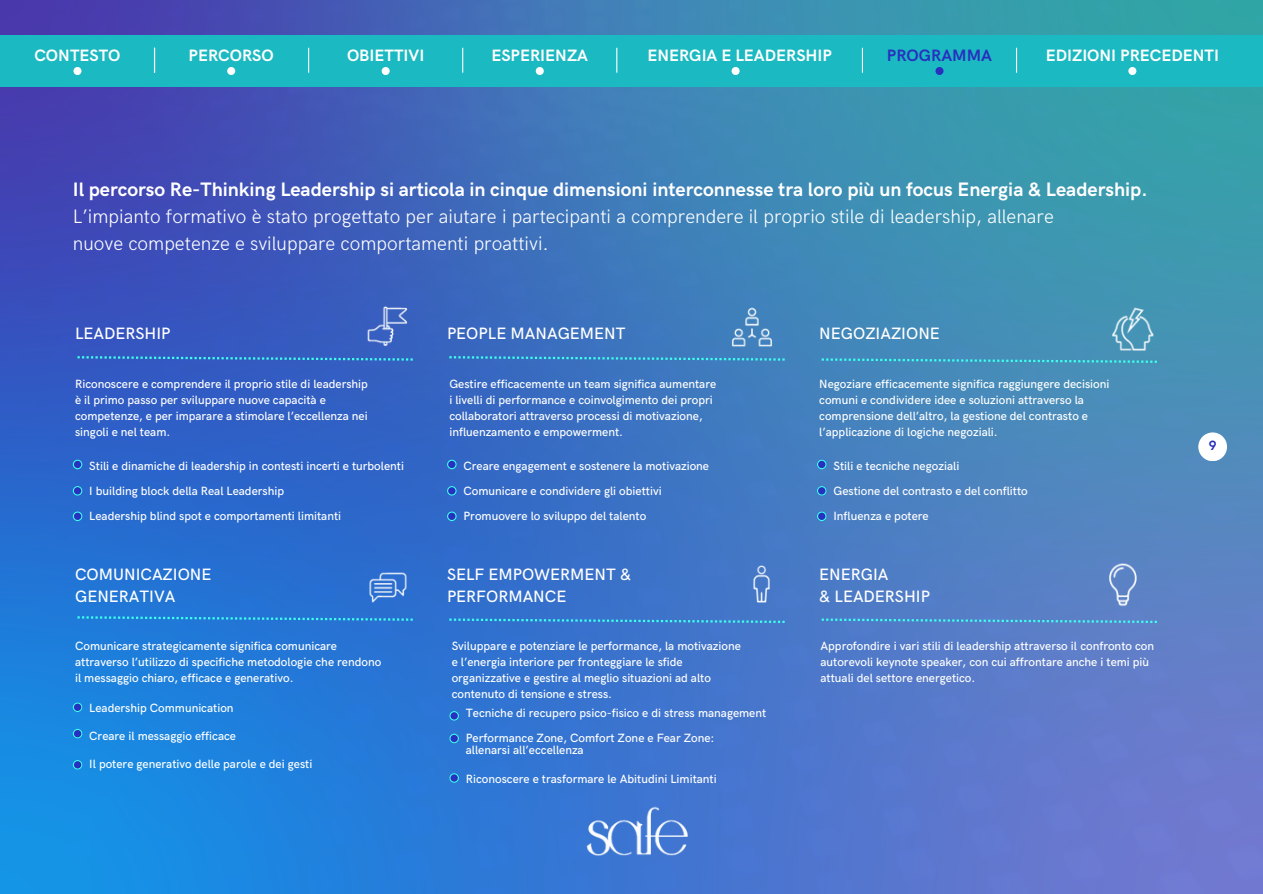
<style>
.page{position:relative;width:1263px;height:894px;background:#fff}
.page>*{position:absolute;margin:0;border:0;box-sizing:border-box;transform-origin:0 0}
.t1{font:300 19.5px/27px "HK Grotesk";color:#fff}
.t2{font:700 19.5px "HK Grotesk";color:#fff}
.t3{font:500 16.5px/22.5px "HK Grotesk";color:#fff}
.t4{font:700 16.5px "HK Grotesk";color:#fff}
.t5{font:700 16.5px "HK Grotesk";color:#2830bf}
.t6{font:700 13.5px "HK Grotesk";color:#2830bf}
.t7{font:500 12px/16px "HK Grotesk";color:#fff}
</style>
<div class="page">
<img style="left:0;top:0;width:1263px;height:893px">
<img style="left:581px;top:804px;width:114px;height:61px">
<div style="left:1198px;top:432px;width:29px;height:29px;background:#fff;border-radius:50%"></div>
<svg style="left:77px;top:356px;width:336px;height:4px"></svg>
<svg style="left:77px;top:616px;width:336px;height:4px"></svg>
<svg style="left:449px;top:356px;width:336px;height:4px"></svg>
<svg style="left:449px;top:618px;width:336px;height:4px"></svg>
<svg style="left:822px;top:358px;width:335px;height:5px"></svg>
<svg style="left:822px;top:618px;width:335px;height:4px"></svg>
<svg style="left:73px;top:459px;width:9px;height:10px"></svg>
<div style="left:73px;top:702px;width:9px;height:10px;background:#3cf7ec;border-radius:50%"></div>
<svg style="left:73px;top:702px;width:9px;height:9px"></svg>
<svg style="left:449px;top:710px;width:10px;height:10px"></svg>
<svg style="left:447px;top:459px;width:10px;height:10px"></svg>
<svg style="left:817px;top:459px;width:10px;height:10px"></svg>
<svg style="left:73px;top:486px;width:9px;height:9px"></svg>
<svg style="left:73px;top:728px;width:9px;height:10px"></svg>
<svg style="left:449px;top:733px;width:10px;height:10px"></svg>
<svg style="left:447px;top:486px;width:10px;height:9px"></svg>
<svg style="left:817px;top:486px;width:10px;height:9px"></svg>
<svg style="left:73px;top:511px;width:9px;height:10px"></svg>
<svg style="left:73px;top:759px;width:9px;height:10px"></svg>
<svg style="left:449px;top:773px;width:10px;height:9px"></svg>
<svg style="left:447px;top:511px;width:10px;height:10px"></svg>
<svg style="left:817px;top:511px;width:10px;height:10px"></svg>
<img style="left:351px;top:295px;width:70px;height:62px">
<img style="left:717px;top:295px;width:71px;height:63px">
<img style="left:1097px;top:298px;width:71px;height:63px">
<img style="left:355px;top:558px;width:66px;height:58px">
<img style="left:729px;top:555px;width:64px;height:57px">
<img style="left:1084px;top:549px;width:78px;height:70px">
<div style="left:0;top:35px;width:1263px;height:52px;background:#1bb9c1"></div>
<div style="left:935px;top:67px;width:8px;height:8px;background:#2830bf;border-radius:50%"></div>
<div style="left:227px;top:67px;width:8px;height:8px;background:#fff;border-radius:50%"></div>
<svg style="left:154px;top:48px;width:1px;height:25px"></svg>
<svg style="left:308px;top:48px;width:1px;height:25px"></svg>
<div style="left:73px;top:67px;width:9px;height:8px;background:#fff;border-radius:50%"></div>
<div style="left:1128px;top:67px;width:8px;height:8px;background:#fff;border-radius:50%"></div>
<svg style="left:462px;top:48px;width:1px;height:25px"></svg>
<svg style="left:1016px;top:48px;width:1px;height:25px"></svg>
<div style="left:382px;top:67px;width:8px;height:8px;background:#fff;border-radius:50%"></div>
<svg style="left:616px;top:48px;width:1px;height:25px"></svg>
<div style="left:536px;top:67px;width:8px;height:8px;background:#fff;border-radius:50%"></div>
<div style="left:732px;top:67px;width:8px;height:8px;background:#fff;border-radius:50%"></div>
<svg style="left:862px;top:48px;width:1px;height:25px"></svg>
<h2 class="t4" style="left:34px;top:46px;width:88px">CONTESTO</h2>
<h2 class="t4" style="left:189px;top:46px;width:87px">PERCORSO</h2>
<h2 class="t4" style="left:347px;top:46px;width:79px">OBIETTIVI</h2>
<h2 class="t4" style="left:491px;top:46px;width:98px">ESPERIENZA</h2>
<h2 class="t4" style="left:647px;top:46px;width:186px">ENERGIA E LEADERSHIP</h2>
<h2 class="t5" style="left:887px;top:46px;width:107px">PROGRAMMA</h2>
<h2 class="t4" style="left:1046px;top:46px;width:175px">EDIZIONI PRECEDENTI</h2>
<h1 class="t2" style="left:73px;top:178px;width:1076px">Il percorso Re-Thinking Leadership si articola in cinque dimensioni interconnesse tra loro più un focus Energia &amp; Leadership.</h1>
<h1 class="t1" style="left:73px;top:203px;width:983px">L’impianto formativo è stato progettato per aiutare i partecipanti a comprendere il proprio stile di leadership, allenare nuove competenze e sviluppare comportamenti proattivi.</h1>
<h2 class="t3" style="left:75px;top:323px;width:97px">LEADERSHIP</h2>
<p class="t7" style="left:75px;top:376px;width:294px">Riconoscere e comprendere il proprio stile di leadership è il primo passo per sviluppare nuove capacità e competenze, e per imparare a stimolare l’eccellenza nei singoli e nel team.</p>
<p class="t7" style="left:89px;top:454px;width:316px;line-height:25px">Stili e dinamiche di leadership in contesti incerti e turbolenti<br>I building block della Real Leadership<br>Leadership blind spot e comportamenti limitanti</p>
<h2 class="t3" style="left:75px;top:563px;width:138px">COMUNICAZIONE<br>GENERATIVA</h2>
<h2 class="t3" style="left:447px;top:323px;width:180px">PEOPLE MANAGEMENT</h2>
<h2 class="t3" style="left:819px;top:323px;width:122px">NEGOZIAZIONE</h2>
<p class="t7" style="left:449px;top:376px;width:268px">Gestire efficacemente un team significa aumentare i livelli di performance e coinvolgimento dei propri collaboratori attraverso processi di motivazione, influenzamento e empowerment.</p>
<p class="t7" style="left:819px;top:376px;width:292px">Negoziare efficacemente significa raggiungere decisioni comuni e condividere idee e soluzioni attraverso la comprensione dell’altro, la gestione del contrasto e l’applicazione di logiche negoziali.</p>
<p class="t7" style="left:464px;top:453px;width:247px;line-height:25px">Creare engagement e sostenere la motivazione<br>Comunicare e condividere gli obiettivi<br>Promuovere lo sviluppo del talento</p>
<p class="t7" style="left:833px;top:454px;width:196px;line-height:25px">Stili e tecniche negoziali<br>Gestione del contrasto e del conflitto<br>Influenza e potere</p>
<h2 class="t3" style="left:447px;top:563px;width:186px">SELF EMPOWERMENT &amp;<br>PERFORMANCE</h2>
<h2 class="t3" style="left:819px;top:563px;width:112px">ENERGIA<br>&amp; LEADERSHIP</h2>
<p class="t7" style="left:75px;top:638px;width:308px">Comunicare strategicamente significa comunicare attraverso l’utilizzo di specifiche metodologie che rendono il messaggio chiaro, efficace e generativo.</p>
<p class="t7" style="left:452px;top:638px;width:291px">Sviluppare e potenziare le performance, la motivazione e l’energia interiore per fronteggiare le sfide organizzative e gestire al meglio situazioni ad alto contenuto di tensione e stress.</p>
<p class="t7" style="left:820px;top:638px;width:335px">Approfondire i vari stili di leadership attraverso il confronto con autorevoli keynote speaker, con cui affrontare anche i temi più attuali del settore energetico.</p>
<p class="t7" style="left:89px;top:700px;width:146px">Leadership Communication</p>
<p class="t7" style="left:89px;top:728px;width:148px">Creare il messaggio efficace</p>
<p class="t7" style="left:89px;top:756px;width:225px">Il potere generativo delle parole e dei gesti</p>
<p class="t7" style="left:466px;top:701px;width:302px;line-height:24.2px">Tecniche di recupero psico-fisico e di stress management<br>Performance Zone, Comfort Zone e Fear Zone:</p>
<p class="t7" style="left:466px;top:741px;width:119px">allenarsi all’eccellenza</p>
<p class="t7" style="left:466px;top:770px;width:252px">Riconoscere e trasformare le Abitudini Limitanti</p>
<p class="t6" style="left:1209px;top:438px;width:9px">9</p>
</div>
